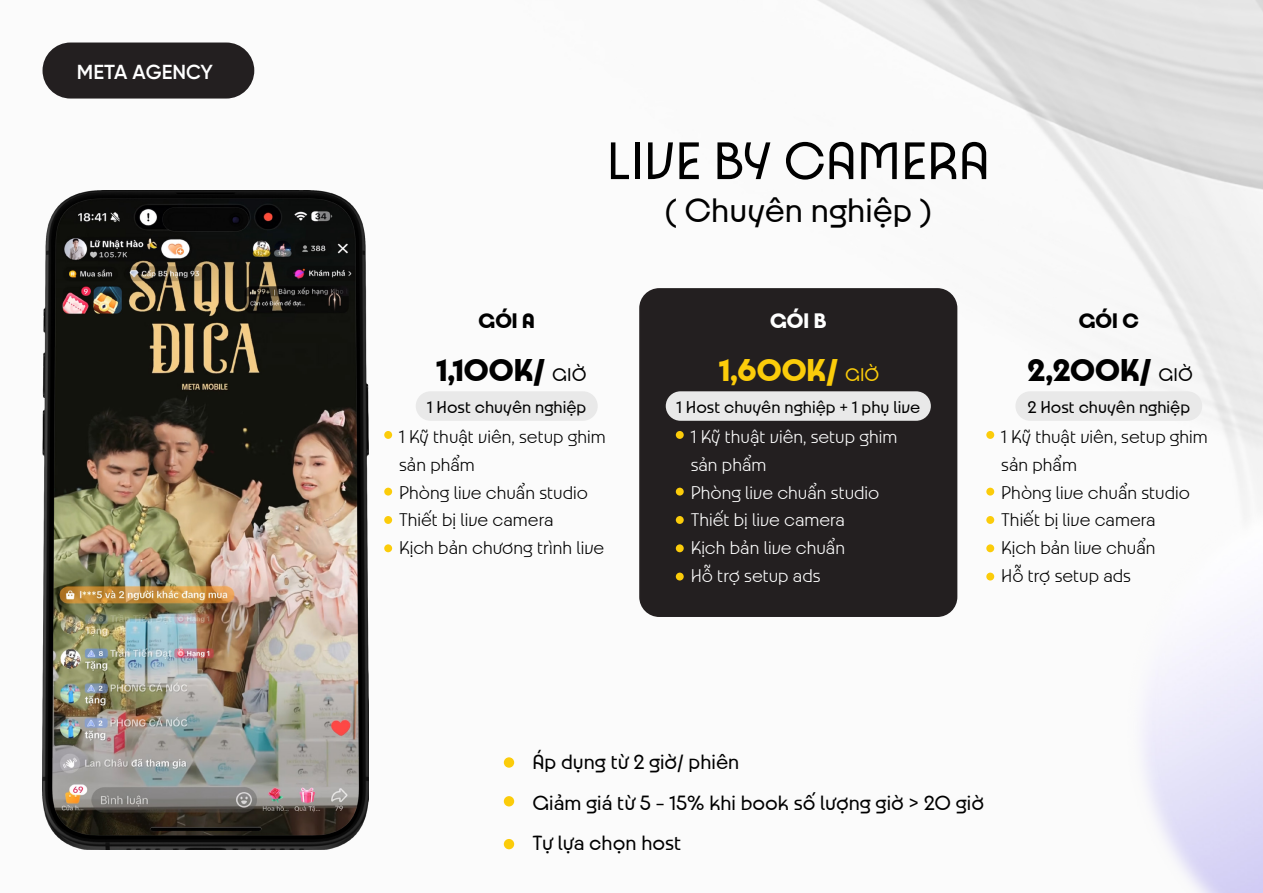
<style>
.page{position:relative;width:1263px;height:893px;background:#fff}
.page>*{position:absolute;margin:0;border:0;box-sizing:border-box;transform-origin:0 0}
.t1{font:56.4px "Paris 2024";color:#000}
.t2{font:36px "Paris 2024";color:#000}
.t3{font:700 33.45px "Paris 2024";color:#000}
.t4{font:700 33.45px "Paris 2024";color:#fbcc0a}
.t5{font:700 22.35px "Paris 2024";color:#000}
.t6{font:700 22.35px "Paris 2024";color:#fff}
.t7{font:21.9px "Paris 2024";color:#000}
.t8{font:600 20.25px "SVN Gilroy";color:#fff}
.t9{font:300 19.5px/27.9px "Paris 2024";color:#000}
.t10{font:300 19.5px/27.9px "Paris 2024";color:#fff}
.t11{font:18.15px "Paris 2024";color:#000}
.s1{font-weight:400;font-size:19.5px}
</style>
<div class="page">
<img style="left:42px;top:0;width:1221px;height:850px">
<div style="left:640px;top:289px;width:316px;height:327px;background:#231f20;border-radius:19px"></div>
<div style="left:639px;top:288px;width:318px;height:329px;border:2px solid #231f20;border-radius:19px"></div>
<div style="left:384px;top:431px;width:8px;height:8px;background:#fbcc0a;border-radius:50%"></div>
<div style="left:384px;top:488px;width:8px;height:8px;background:#fbcc0a;border-radius:50%"></div>
<div style="left:384px;top:516px;width:8px;height:8px;background:#fbcc0a;border-radius:50%"></div>
<div style="left:384px;top:544px;width:8px;height:8px;background:#fbcc0a;border-radius:50%"></div>
<div style="left:416px;top:391px;width:182px;height:30px;background:#e9e9e9;border-radius:15px"></div>
<div style="left:676px;top:431px;width:8px;height:8px;background:#fbcc0a;border-radius:50%"></div>
<div style="left:676px;top:573px;width:8px;height:7px;background:#fbcc0a;border-radius:50%"></div>
<div style="left:676px;top:488px;width:8px;height:8px;background:#fbcc0a;border-radius:50%"></div>
<div style="left:676px;top:516px;width:8px;height:8px;background:#fbcc0a;border-radius:50%"></div>
<div style="left:676px;top:544px;width:8px;height:8px;background:#fbcc0a;border-radius:50%"></div>
<div style="left:666px;top:391px;width:265px;height:30px;background:#e9e9e9;border-radius:15px"></div>
<div style="left:504px;top:757px;width:10px;height:11px;background:#fbcc0a;border-radius:50%"></div>
<div style="left:504px;top:796px;width:10px;height:10px;background:#fbcc0a;border-radius:50%"></div>
<div style="left:504px;top:839px;width:10px;height:10px;background:#fbcc0a;border-radius:50%"></div>
<div style="left:43px;top:43px;width:211px;height:56px;background:#231f20;border-radius:28px"></div>
<img style="left:43px;top:190px;width:326px;height:659px">
<img style="left:912px;top:290px;width:351px;height:603px">
<p class="t8" style="left:77px;top:57px;width:138px">META AGENCY</p>
<p class="t1" style="left:607px;top:119px;width:385px">LIVE BY CAMERA</p>
<p class="t2" style="left:665px;top:184px;width:269px">( Chuyên nghiệp )</p>
<p class="t5" style="left:478px;top:304px;width:58px">GÓI A</p>
<p class="t3" style="left:436px;top:344px;width:152px">1,100K/ <span class="s1">GIỜ</span></p>
<p class="t11" style="left:427px;top:393px;width:161px">1 Host chuyên nghiệp</p>
<p class="t9" style="left:399px;top:420px;width:208px">1 Kỹ thuật viên, setup ghim sản phẩm</p>
<p class="t9" style="left:399px;top:476px;width:190px">Phòng live chuẩn studio</p>
<p class="t9" style="left:399px;top:504px;width:156px">Thiết bị live camera</p>
<p class="t9" style="left:399px;top:532px;width:207px">Kịch bản chương trình live</p>
<p class="t6" style="left:770px;top:304px;width:58px">GÓI B</p>
<p class="t4" style="left:719px;top:344px;width:162px">1,600K/ <span class="s1">GIỜ</span></p>
<p class="t11" style="left:676px;top:393px;width:245px">1 Host chuyên nghiệp + 1 phụ live</p>
<p class="t10" style="left:691px;top:420px;width:208px">1 Kỹ thuật viên, setup ghim sản phẩm</p>
<p class="t10" style="left:691px;top:476px;width:190px">Phòng live chuẩn studio</p>
<p class="t10" style="left:691px;top:504px;width:156px">Thiết bị live camera</p>
<p class="t10" style="left:691px;top:532px;width:156px">Kịch bản live chuẩn</p>
<p class="t10" style="left:691px;top:560px;width:131px">Hỗ trợ setup ads</p>
<p class="t5" style="left:1079px;top:304px;width:62px">GÓI C</p>
<p class="t3" style="left:1027px;top:344px;width:167px">2,200K/ <span class="s1">GIỜ</span></p>
<p class="t11" style="left:1027px;top:393px;width:164px">2 Host chuyên nghiệp</p>
<p class="t9" style="left:1001px;top:420px;width:208px">1 Kỹ thuật viên, setup ghim sản phẩm</p>
<p class="t9" style="left:1001px;top:476px;width:190px">Phòng live chuẩn studio</p>
<p class="t9" style="left:1001px;top:504px;width:156px">Thiết bị live camera</p>
<p class="t9" style="left:1001px;top:532px;width:156px">Kịch bản live chuẩn</p>
<p class="t9" style="left:1001px;top:560px;width:131px">Hỗ trợ setup ads</p>
<p class="t7" style="left:532px;top:745px;width:208px">Áp dụng từ 2 giờ/ phiên</p>
<p class="t7" style="left:532px;top:786px;width:453px">Giảm giá từ 5 - 15% khi book số lượng giờ &gt; 20 giờ</p>
<p class="t7" style="left:532px;top:827px;width:150px">Tự lựa chọn host</p>
</div>
